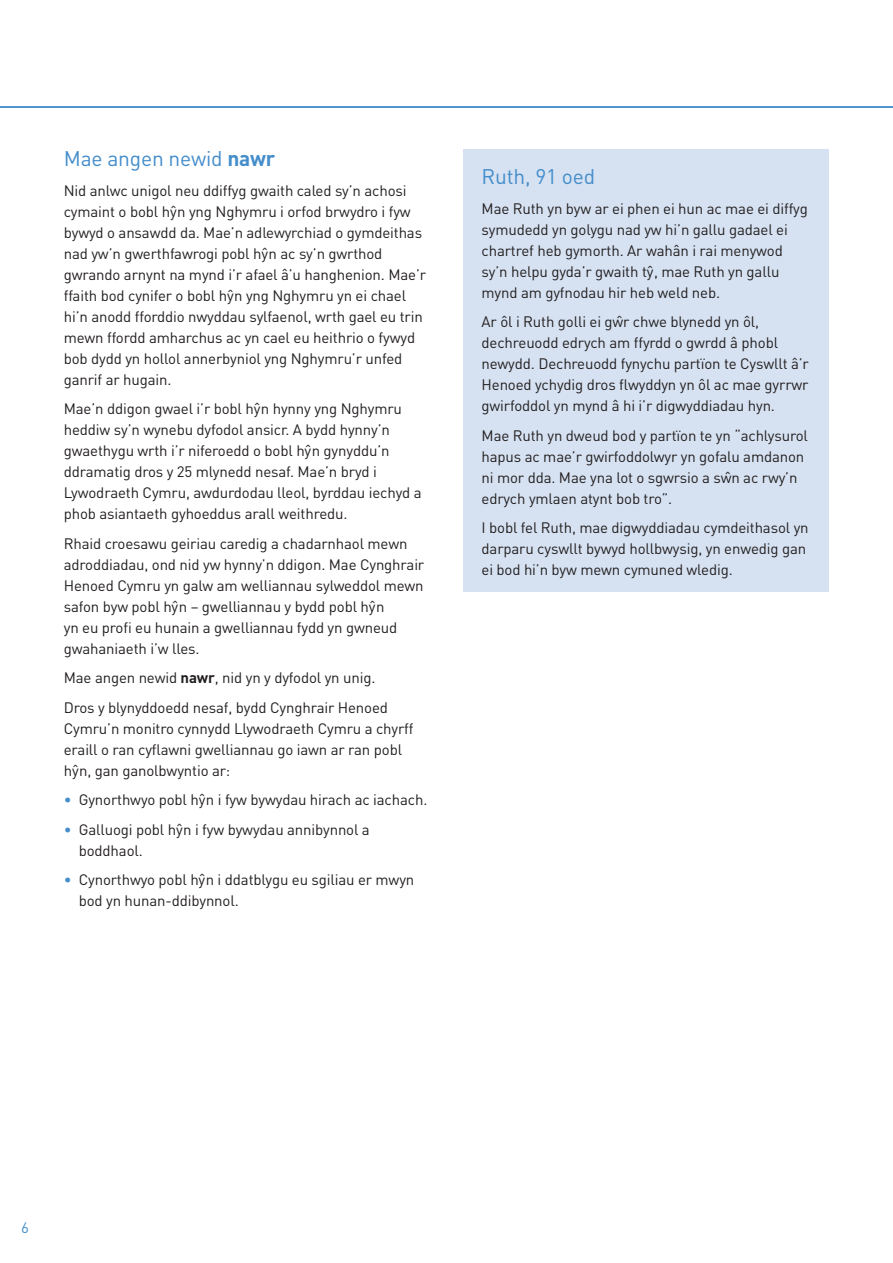
<style>
.page{position:relative;width:893px;height:1263px;background:#fff}
.page>*{position:absolute;margin:0;border:0;box-sizing:border-box;transform-origin:0 0}
.t1{font:21px "DIN";letter-spacing:-.01em;color:#448dcb}
.t2{font:15px/21px "DIN";letter-spacing:-.01em;color:#231f20}
.t3{font:15px "DIN";color:#448dcb}
.s1{font-weight:700}
.s2{color:#448dcb}
</style>
<div class="page">
<hr style="left:0;top:106px;width:893px;height:2px;background:#448dcb">
<div style="left:463px;top:149px;width:366px;height:442px;background:#d6e2f2"></div>
<h1 class="t1" style="left:64px;top:146px;width:213px">Mae angen newid <span class="s1">nawr</span></h1>
<p class="t2" style="left:64px;top:180px;width:364px">Nid anlwc unigol neu ddiffyg gwaith caled sy’n achosi cymaint o bobl hyˆn yng Nghymru i orfod brwydro i fyw bywyd o ansawdd da. Mae’n adlewyrchiad o gymdeithas nad yw’n gwerthfawrogi pobl hyˆn ac sy’n gwrthod gwrando arnynt na mynd i’r afael â’u hanghenion. Mae’r ffaith bod cynifer o bobl hyˆn yng Nghymru yn ei chael hi’n anodd fforddio nwyddau sylfaenol, wrth gael eu trin mewn ffordd amharchus ac yn cael eu heithrio o fywyd bob dydd yn hollol annerbyniol yng Nghymru’r unfed ganrif ar hugain.</p>
<p class="t2" style="left:64px;top:398px;width:359px">Mae’n ddigon gwael i’r bobl hyˆn hynny yng Nghymru heddiw sy’n wynebu dyfodol ansicr. A bydd hynny’n gwaethygu wrth i’r niferoedd o bobl hyˆn gynyddu’n ddramatig dros y 25 mlynedd nesaf. Mae’n bryd i Lywodraeth Cymru, awdurdodau lleol, byrddau iechyd a phob asiantaeth gyhoeddus arall weithredu.</p>
<p class="t2" style="left:64px;top:533px;width:362px">Rhaid croesawu geiriau caredig a chadarnhaol mewn adroddiadau, ond nid yw hynny’n ddigon. Mae Cynghrair Henoed Cymru yn galw am welliannau sylweddol mewn safon byw pobl hyˆn – gwelliannau y bydd pobl hyˆn<br>yn eu profi eu hunain a gwelliannau fydd yn gwneud gwahaniaeth i’w lles.</p>
<p class="t2" style="left:64px;top:663px;width:326px;line-height:29.5px">Mae angen newid <span class="s1">nawr</span>, nid yn y dyfodol yn unig.<br>Dros y blynyddoedd nesaf, bydd Cynghrair Henoed</p>
<p class="t2" style="left:64px;top:718px;width:351px">Cymru’n monitro cynnydd Llywodraeth Cymru a chyrff eraill o ran cyflawni gwelliannau go iawn ar ran pobl hyˆn, gan ganolbwyntio ar:</p>
<p class="t2" style="left:64px;top:789px;width:365px"><span class="s2">•</span> Gynorthwyo pobl hyˆn i fyw bywydau hirach ac iachach.</p>
<p class="t2" style="left:79px;top:819px;width:293px;text-indent:-15px"><span class="s2">•</span> Galluogi pobl hyˆn i fyw bywydau annibynnol a boddhaol.</p>
<p class="t2" style="left:79px;top:869px;width:337px;text-indent:-15px"><span class="s2">•</span> Cynorthwyo pobl hyˆn i ddatblygu eu sgiliau er mwyn bod yn hunan-ddibynnol.</p>
<h1 class="t1" style="left:482px;top:164px;width:115px">Ruth, 91 oed</h1>
<p class="t2" style="left:482px;top:198px;width:328px">Mae Ruth yn byw ar ei phen ei hun ac mae ei diffyg symudedd yn golygu nad yw hi’n gallu gadael ei chartref heb gymorth. Ar wahân i rai menywod sy’n helpu gyda’r gwaith tyˆ, mae Ruth yn gallu mynd am gyfnodau hir heb weld neb.</p>
<p class="t2" style="left:482px;top:311px;width:329px">Ar ôl i Ruth golli ei gwˆr chwe blynedd yn ôl, dechreuodd edrych am ffyrdd o gwrdd â phobl newydd. Dechreuodd fynychu partïon te Cyswllt â’r Henoed ychydig dros flwyddyn yn ôl ac mae gyrrwr gwirfoddol yn mynd â hi i’r digwyddiadau hyn.</p>
<p class="t2" style="left:482px;top:425px;width:328px">Mae Ruth yn dweud bod y partïon te yn “achlysurol hapus ac mae’r gwirfoddolwyr yn gofalu amdanon ni mor dda. Mae yna lot o sgwrsio a swˆn ac rwy’n edrych ymlaen atynt bob tro”.</p>
<p class="t2" style="left:482px;top:517px;width:329px">I bobl fel Ruth, mae digwyddiadau cymdeithasol yn darparu cyswllt bywyd hollbwysig, yn enwedig gan ei bod hi’n byw mewn cymuned wledig.</p>
<p class="t3" style="left:21px;top:1218px;width:9px">6</p>
</div>
